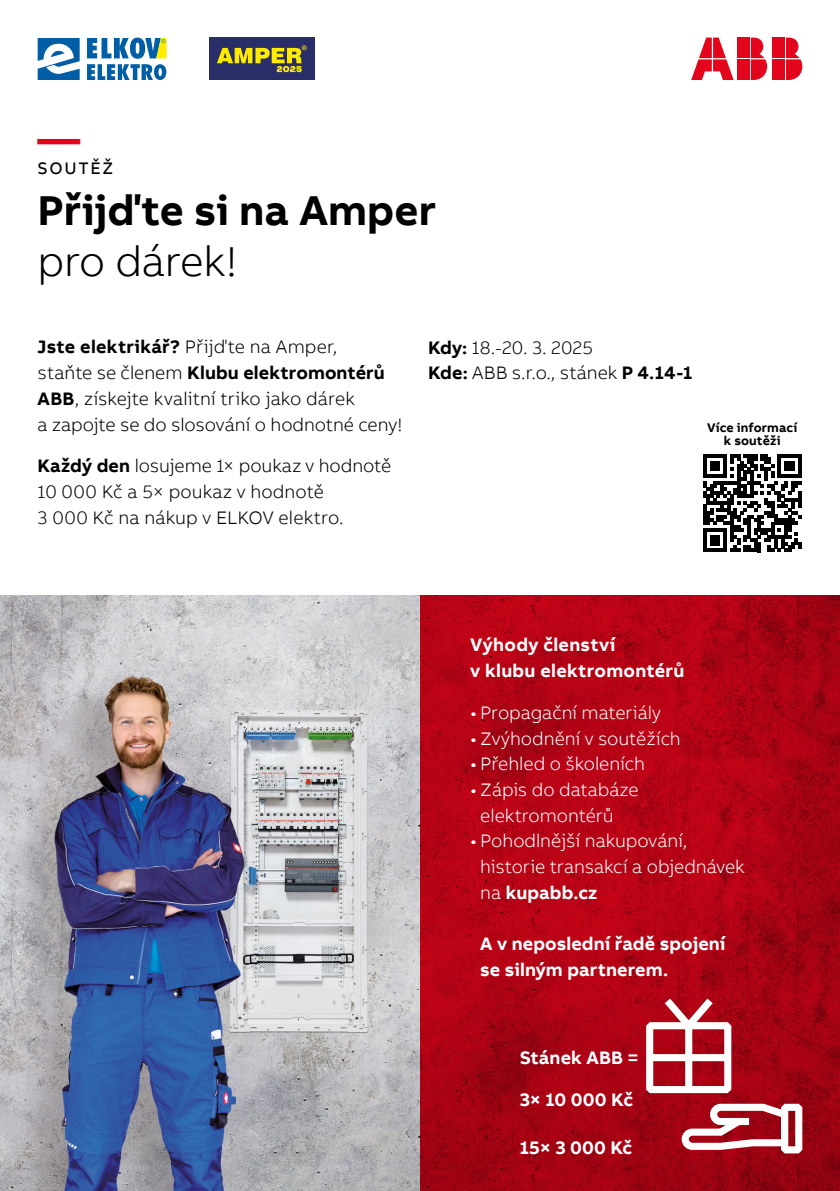
<style>
.page{position:relative;width:840px;height:1191px;background:#fff}
.page>*{position:absolute;margin:0;border:0;box-sizing:border-box;transform-origin:0 0}
.t1{font:700 42.8px/51.4px "AB Bvoice";color:#000}
.t2{font:700 42.8px "AB Bvoice";color:#e3051a}
.t3{font:300 18.6px/25.6px "AB Bvoice";color:#000}
.t4{font:300 18.6px/25.6px "AB Bvoice";letter-spacing:-.005em;color:#fff}
.t5{font:700 18.6px/25.6px "AB Bvoice";letter-spacing:.01em;color:#fff}
.t6{font:17.2px "AB Bvoice";letter-spacing:.095em;color:#000}
.t7{font:700 12.8px/12.8px "AB Bvoice";letter-spacing:.01em;color:#000;text-align:center}
.s1{font-weight:300}
.s2{font-weight:700}
</style>
<div class="page">
<div style="left:771px;top:38px;width:13px;height:20px;background:#e3051b"></div>
<div style="left:771px;top:59px;width:13px;height:21px;background:#e3051b"></div>
<svg style="left:786px;top:38px;width:15px;height:42px"></svg>
<svg style="left:691px;top:38px;width:42px;height:42px"></svg>
<div style="left:736px;top:38px;width:13px;height:20px;background:#e3051b"></div>
<div style="left:736px;top:59px;width:13px;height:21px;background:#e3051b"></div>
<svg style="left:750px;top:38px;width:16px;height:42px"></svg>
<svg style="left:38px;top:38px;width:42px;height:42px"></svg>
<svg style="left:87px;top:38px;width:79px;height:42px"></svg>
<img style="left:0;top:595px;width:420px;height:596px">
<svg style="left:420px;top:595px;width:419px;height:596px;background:#ad0314"></svg>
<svg style="left:703px;top:454px;width:98px;height:98px"></svg>
<svg style="left:642px;top:991px;width:163px;height:166px"></svg>
<div style="left:209px;top:38px;width:105px;height:42px;background:#292e69"></div>
<svg style="left:217px;top:45px;width:89px;height:27px"></svg>
<p class="t2" style="left:38px;top:112px;width:44px">—</p>
<p class="t6" style="left:38px;top:157px;width:77px">SOUTĚŽ</p>
<p class="t1" style="left:38px;top:185px;width:400px">Přijďte si na Amper <span class="s1">pro dárek!</span></p>
<p class="t3" style="left:38px;top:334px;width:366px"><span class="s2">Jste elektrikář?</span> Přijďte na Amper,<br>staňte se členem <span class="s2">Klubu elektromontérů ABB</span>, získejte kvalitní triko jako dárek<br>a zapojte se do slosování o hodnotné ceny!</p>
<p class="t3" style="left:38px;top:453px;width:355px"><span class="s2">Každý den</span> losujeme 1× poukaz v hodnotě<br>10 000 Kč a 5× poukaz v hodnotě<br>3 000 Kč na nákup v ELKOV elektro.</p>
<p class="t3" style="left:428px;top:334px;width:266px"><span class="s2">Kdy:</span> 18.-20. 3. 2025<br><span class="s2">Kde:</span> ABB s.r.o., stánek <span class="s2">P 4.14-1</span></p>
<p class="t7" style="left:706px;top:421px;width:92px">Více informací k soutěži</p>
<p class="t5" style="left:470px;top:632px;width:215px">Výhody členství<br>v klubu elektromontérů</p>
<p class="t4" style="left:470px;top:700px;width:192px">• Propagační materiály</p>
<p class="t4" style="left:470px;top:725px;width:212px">• Zvýhodnění v soutěžích</p>
<p class="t4" style="left:470px;top:751px;width:176px">• Přehled o školeních</p>
<p class="t4" style="left:480px;top:777px;width:160px;text-indent:-10px">• Zápis do databáze elektromontérů</p>
<p class="t4" style="left:480px;top:828px;width:266px;text-indent:-10px">• Pohodlnější nakupování, historie transakcí a objednávek na <span class="s2">kupabb.cz</span></p>
<p class="t5" style="left:480px;top:931px;width:246px">A v neposlední řadě spojení se silným partnerem.</p>
<p class="t5" style="left:519px;top:1044px;width:120px">Stánek ABB =</p>
<p class="t5" style="left:519px;top:1087px;width:115px">3× 10 000 Kč</p>
<p class="t5" style="left:519px;top:1134px;width:114px">15× 3 000 Kč</p>
</div>
